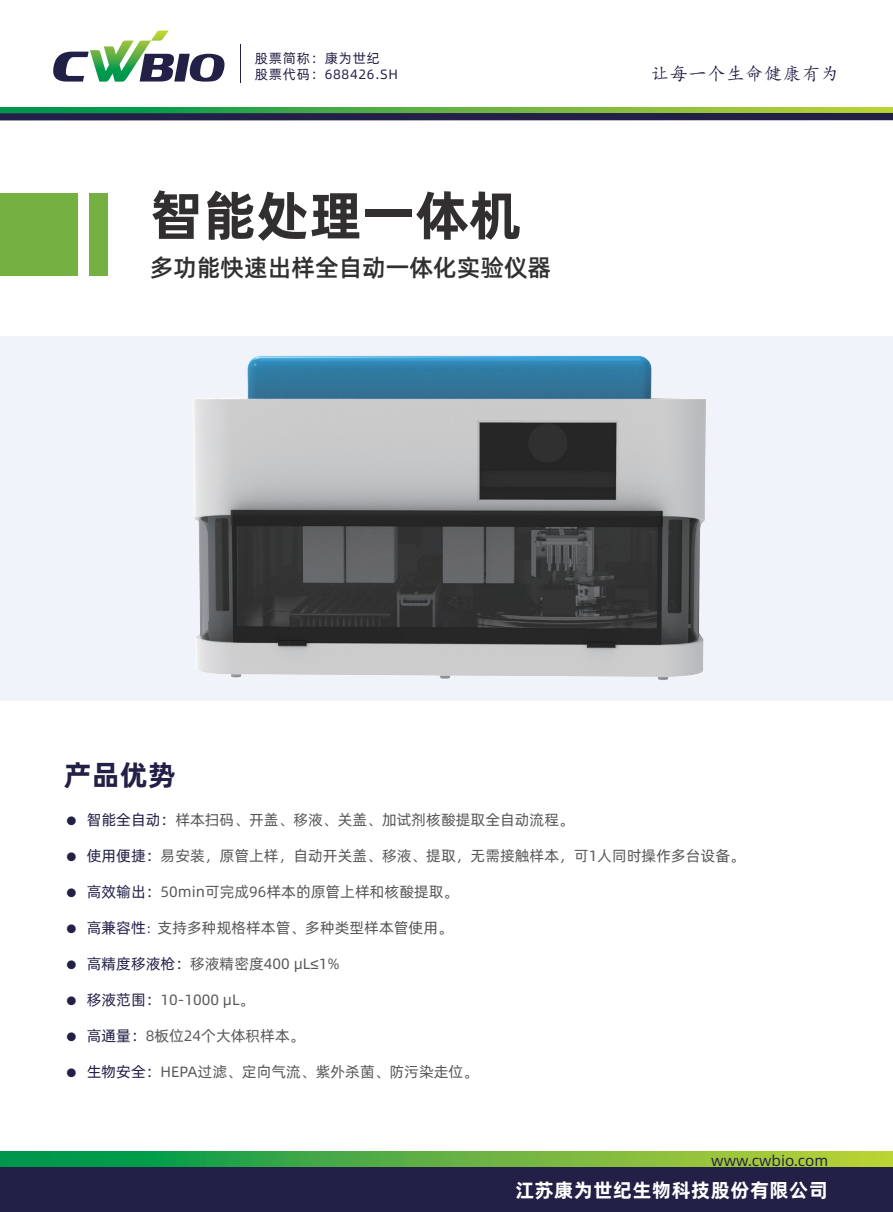
<style>
.page{position:relative;width:893px;height:1212px;background:#fff}
.page>*{position:absolute;margin:0;border:0;box-sizing:border-box;transform-origin:0 0}
.t1{font:700 54px "Alibaba Pu Hui Ti";color:#312f30}
.t2{font:700 28.5px "Alibaba Pu Hui Ti";color:#232047}
.t3{font:500 24px "Alibaba Pu Hui Ti";color:#312f30}
.t4{font:700 19.5px "Alibaba Pu Hui Ti";letter-spacing:.02em;color:#fff}
.t5{font:18px "Kai Ti";letter-spacing:.05em;color:#232047}
.t6{font:15px "Alibaba Pu Hui Ti";color:#57585a}
.t7{font:15px "Alibaba Pu Hui Ti";color:#232047}
.t8{font:13.5px/16.5px "Alibaba Pu Hui Ti";letter-spacing:.05em;color:#232047}
.s1{font-size:12px;color:#232047}
.s2{color:#232047}
</style>
<div class="page">
<svg style="left:0;top:1151px;width:893px;height:17px"></svg>
<div style="left:0;top:1168px;width:893px;height:44px;background:#232047"></div>
<svg style="left:0;top:107px;width:893px;height:6px"></svg>
<div style="left:0;top:113px;width:893px;height:7px;background:#232047"></div>
<svg style="left:53px;top:31px;width:172px;height:51px"></svg>
<hr style="left:240px;top:45px;width:1px;height:38px;background:#232047">
<div style="left:0;top:194px;width:78px;height:82px;background:#75b042"></div>
<div style="left:89px;top:194px;width:19px;height:82px;background:#75b042"></div>
<img style="left:0;top:336px;width:893px;height:365px">
<p class="t8" style="left:255px;top:49px;width:145px">股票简称：康为世纪<br>股票代码：688426.SH</p>
<h1 class="t1" style="left:150px;top:173px;width:373px">智能处理一体机</h1>
<h3 class="t3" style="left:150px;top:249px;width:403px">多功能快速出样全自动一体化实验仪器</h3>
<p class="t5" style="left:651px;top:64px;width:190px">让每一个生命健康有为</p>
<h2 class="t2" style="left:64px;top:752px;width:114px">产品优势</h2>
<p class="t6" style="left:66px;top:808px;width:510px"><span class="s1">●</span> <span class="s2">智能全自动：</span>样本扫码、开盖、移液、关盖、加试剂核酸提取全自动流程。</p>
<p class="t6" style="left:66px;top:844px;width:681px"><span class="s1">●</span> <span class="s2">使用便捷：</span>易安装，原管上样，自动开关盖、移液、提取，无需接触样本，可1人同时操作多台设备。</p>
<p class="t6" style="left:66px;top:880px;width:394px"><span class="s1">●</span> <span class="s2">高效输出：</span>50min可完成96样本的原管上样和核酸提取。</p>
<p class="t6" style="left:66px;top:916px;width:389px"><span class="s1">●</span> <span class="s2">高兼容性</span><span class="s1">：</span>支持多种规格样本管、多种类型样本管使用。</p>
<p class="t6" style="left:66px;top:952px;width:276px"><span class="s1">●</span> <span class="s2">高精度移液枪：</span>移液精密度400 μL≤1%</p>
<p class="t6" style="left:66px;top:988px;width:190px"><span class="s1">●</span> <span class="s2">移液范围：</span>10-1000 µL。</p>
<p class="t6" style="left:66px;top:1024px;width:241px"><span class="s1">●</span> <span class="s2">高通量：</span>8板位24个大体积样本。</p>
<p class="t6" style="left:66px;top:1060px;width:414px"><span class="s1">●</span> <span class="s2">生物安全：</span>HEPA过滤、定向气流、紫外杀菌、防污染走位。</p>
<p class="t7" style="left:711px;top:1149px;width:118px">www.cwbio.com</p>
<h3 class="t4" style="left:515px;top:1175px;width:314px">江苏康为世纪生物科技股份有限公司</h3>
</div>
